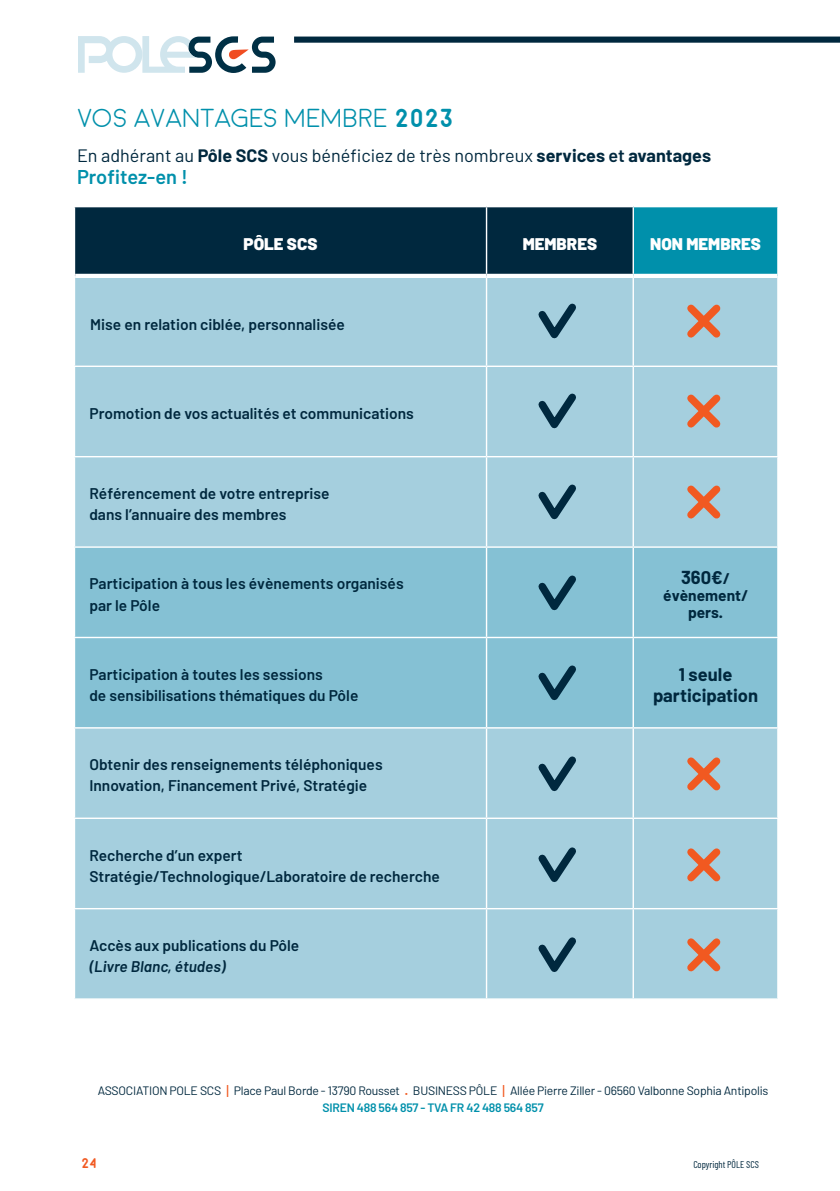
<style>
.page{position:relative;width:840px;height:1191px;background:#fff}
.page>*{position:absolute;margin:0;border:0;box-sizing:border-box;transform-origin:0 0}
.t1{font:300 26px "Moon";color:#0090ab}
.t2{font:600 20px "Barlow";color:#0090ab}
.t3{font:700 18.4px "Barlow";color:#00283e}
.t4{font:700 18.4px "Barlow";color:#00283e}
.t5{font:18px "Barlow";color:#00283e}
.t6{font:900 17px "Barlow";color:#fff}
.t7{font:600 15.6px/21.2px "Barlow";color:#00283e}
.t8{font:700 15.6px/17px "Barlow";color:#00283e;text-align:center}
.t9{font:700 14.2px "Moon";color:#f15921}
.t10{font:12.2px "Barlow";letter-spacing:-.02em;color:#00283e}
.t11{font:600 12.2px "Barlow";letter-spacing:-.02em;color:#0090ab}
.t12{font:9.8px "Barlow Condensed";color:#00283e}
.s1{font-weight:700}
.s2{font-weight:600}
.s3{font-style:inherit}
.s4{font-size:15.6px}
.s5{font-style:italic}
.s6{font-size:17.2px;color:#f15921}
</style>
<div class="page">
<div style="left:294px;top:37px;width:545px;height:6px;background:#00283e"></div>
<svg style="left:78px;top:36px;width:197px;height:37px"></svg>
<div style="left:75px;top:207px;width:557px;height:67px;background:#00283e"></div>
<div style="left:633px;top:207px;width:144px;height:69px;background:#0090ab"></div>
<div style="left:75px;top:278px;width:701px;height:720px;background:#a5cfde"></div>
<div style="left:75px;top:548px;width:701px;height:179px;background:#85c1d4"></div>
<hr style="left:485px;top:207px;width:2px;height:67px;background:#fff">
<hr style="left:776px;top:207px;width:2px;height:69px;background:#fff">
<hr style="left:485px;top:278px;width:2px;height:87px;background:#fff">
<hr style="left:632px;top:278px;width:1px;height:87px;background:#fff">
<hr style="left:74px;top:365px;width:412px;height:2px;background:#fff">
<hr style="left:486px;top:365px;width:147px;height:2px;background:#fff">
<hr style="left:485px;top:367px;width:2px;height:89px;background:#fff">
<hr style="left:633px;top:365px;width:145px;height:2px;background:#fff">
<hr style="left:632px;top:367px;width:1px;height:89px;background:#fff">
<hr style="left:74px;top:456px;width:412px;height:1px;background:#fff">
<hr style="left:486px;top:456px;width:147px;height:1px;background:#fff">
<hr style="left:485px;top:457px;width:2px;height:89px;background:#fff">
<hr style="left:633px;top:456px;width:145px;height:1px;background:#fff">
<hr style="left:632px;top:457px;width:1px;height:89px;background:#fff">
<hr style="left:74px;top:546px;width:412px;height:2px;background:#fff">
<hr style="left:486px;top:546px;width:147px;height:2px;background:#fff">
<hr style="left:485px;top:548px;width:2px;height:89px;background:#fff">
<hr style="left:633px;top:546px;width:145px;height:2px;background:#fff">
<hr style="left:632px;top:548px;width:1px;height:89px;background:#fff">
<hr style="left:74px;top:637px;width:412px;height:1px;background:#fff">
<hr style="left:486px;top:637px;width:147px;height:1px;background:#fff">
<hr style="left:485px;top:638px;width:2px;height:89px;background:#fff">
<hr style="left:633px;top:637px;width:145px;height:1px;background:#fff">
<hr style="left:632px;top:638px;width:1px;height:89px;background:#fff">
<hr style="left:74px;top:727px;width:412px;height:1px;background:#fff">
<hr style="left:486px;top:727px;width:147px;height:1px;background:#fff">
<hr style="left:485px;top:728px;width:2px;height:89px;background:#fff">
<hr style="left:633px;top:727px;width:145px;height:1px;background:#fff">
<hr style="left:632px;top:728px;width:1px;height:89px;background:#fff">
<hr style="left:74px;top:817px;width:412px;height:2px;background:#fff">
<hr style="left:486px;top:817px;width:147px;height:2px;background:#fff">
<hr style="left:485px;top:819px;width:2px;height:89px;background:#fff">
<hr style="left:633px;top:817px;width:145px;height:2px;background:#fff">
<hr style="left:632px;top:819px;width:1px;height:89px;background:#fff">
<hr style="left:74px;top:908px;width:412px;height:1px;background:#fff">
<hr style="left:486px;top:908px;width:147px;height:1px;background:#fff">
<hr style="left:485px;top:909px;width:2px;height:89px;background:#fff">
<hr style="left:633px;top:908px;width:145px;height:1px;background:#fff">
<hr style="left:632px;top:909px;width:1px;height:89px;background:#fff">
<hr style="left:633px;top:274px;width:143px;height:4px;background:#fff">
<svg style="left:535px;top:301px;width:45px;height:40px;background:#7aa4b5"></svg>
<svg style="left:683px;top:302px;width:39px;height:39px;background:#c1a296"></svg>
<svg style="left:535px;top:391px;width:45px;height:40px;background:#7aa4b5"></svg>
<svg style="left:683px;top:392px;width:39px;height:39px;background:#c1a296"></svg>
<svg style="left:535px;top:482px;width:45px;height:40px;background:#7ba4b5"></svg>
<svg style="left:683px;top:483px;width:39px;height:39px;background:#c1a296"></svg>
<svg style="left:535px;top:573px;width:45px;height:39px;background:#6299ac"></svg>
<svg style="left:535px;top:663px;width:45px;height:39px;background:#6299ac"></svg>
<svg style="left:535px;top:754px;width:45px;height:39px;background:#79a3b4"></svg>
<svg style="left:683px;top:755px;width:39px;height:39px;background:#c1a296"></svg>
<svg style="left:535px;top:845px;width:45px;height:39px;background:#79a3b4"></svg>
<svg style="left:683px;top:846px;width:39px;height:39px;background:#c1a296"></svg>
<svg style="left:535px;top:934px;width:45px;height:40px;background:#7ba4b5"></svg>
<svg style="left:683px;top:935px;width:39px;height:40px;background:#c0a398"></svg>
<p class="t1" style="left:78px;top:105px;width:377px">VOS AVANTAGES MEMBRE <span class="s1">202</span><span class="s1">3</span></p>
<p class="t5" style="left:77px;top:145px;width:635px">En adhérant au <span class="s1">Pôle SCS</span> vous bénéficiez de très nombreux <span class="s1">services</span> <span class="s2">et</span> <span class="s1">avantages</span></p>
<p class="t2" style="left:77px;top:165px;width:112px">Profitez-en !</p>
<p class="t6" style="left:243px;top:233px;width:75px">PÔLE SCS</p>
<p class="t6" style="left:522px;top:233px;width:76px">MEMBRES</p>
<p class="t6" style="left:650px;top:233px;width:112px">NON MEMBRES</p>
<p class="t7" style="left:90px;top:313px;width:256px">Mise en relation ciblée, personnalisée</p>
<p class="t7" style="left:89px;top:403px;width:326px">Promotion de vos actualités et communications</p>
<p class="t7" style="left:89px;top:482px;width:241px">Référencement de votre entreprise dans l’annuaire des membres</p>
<p class="t7" style="left:89px;top:573px;width:315px">Participation à tous les évènements organisés par le Pôle</p>
<p class="t4" style="left:680px;top:566px;width:50px">36<span class="s3">0€</span><span class="s4">/</span></p>
<p class="t8" style="left:662px;top:587px;width:86px">évènement/ pers.</p>
<p class="t7" style="left:89px;top:663px;width:270px">Participation à toutes les sessions<br>de sensibilisations thématiques du Pôle</p>
<p class="t3" style="left:678px;top:663px;width:55px">1 seule</p>
<p class="t3" style="left:652px;top:684px;width:107px">participation</p>
<p class="t7" style="left:89px;top:754px;width:294px">Obtenir des renseignements téléphoniques<br>Innovation, Financement Privé, Stratégie</p>
<p class="t7" style="left:89px;top:844px;width:352px">Recherche d’un expert<br>Stratégie/Technologique/Laboratoire de recherche</p>
<p class="t7" style="left:89px;top:934px;width:211px">Accès aux publications du Pôle <span class="s5">(Livre Blanc, études)</span></p>
<p class="t10" style="left:98px;top:1082px;width:671px">ASSOCIATION POLE SCS <span class="s6">I</span> Place Paul Borde - 13790 Rousset <span class="s6">.</span> BUSINESS PÔLE <span class="s6">I</span> Allée Pierre Ziller - 06560 Valbonne Sophia Antipolis</p>
<p class="t11" style="left:322px;top:1099px;width:222px">SIREN 488 564 857 - TVA FR 42 488 564 857</p>
<p class="t9" style="left:81px;top:1155px;width:18px">24</p>
<p class="t12" style="left:693px;top:1158px;width:67px">Copyright PÔLE SCS</p>
</div>
